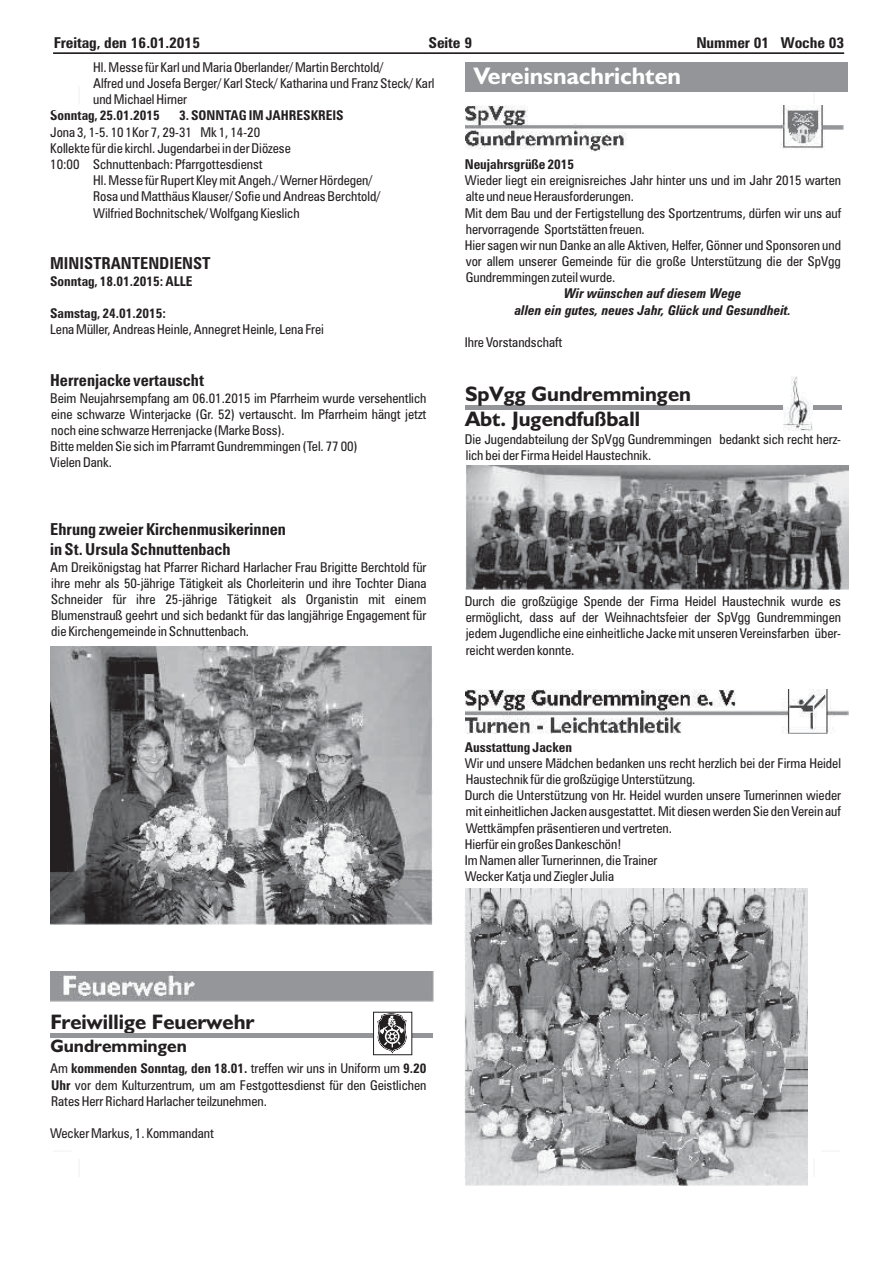
<style>
.page{position:relative;width:893px;height:1263px;background:#fff}
.page>*{position:absolute;margin:0;border:0;box-sizing:border-box;transform-origin:0 0}
.t1{font:700 24px "Humanist 521 BT";color:#fff}
.t2{font:700 21px/25.2px "Humanist 521 BT";color:#231f20}
.t3{font:700 18px "Humanist 521 BT";color:#231f20}
.t4{font:700 condensed 16.5px/19.8px "Zurich BT";color:#231f20}
.t5{font:700 condensed 15px "Zurich BT";letter-spacing:-.005em;color:#231f20;scale:1.04 1}
.t6{font:condensed 13.5px/16.2px "Zurich BT";color:#231f20}
.t7{font:700 condensed 13.5px "Zurich BT";color:#231f20}
.t8{font:italic 700 condensed 13.5px "Zurich BT";color:#231f20}
.s1{font-weight:700}
</style>
<div class="page">
<hr style="left:53px;top:52px;width:791px;height:2px;background:#231f20">
<img style="left:51px;top:972px;width:382px;height:30px">
<div style="left:50px;top:1033px;width:383px;height:5px;background:#939598"></div>
<div style="left:373px;top:1012px;width:39px;height:43px;background:#fff"></div>
<div style="left:373px;top:1012px;width:39px;height:43px;border:1px solid #231f20"></div>
<svg style="left:377px;top:1013px;width:30px;height:41px"></svg>
<div style="left:465px;top:62px;width:383px;height:30px;background:#939598"></div>
<img style="left:465px;top:106px;width:378px;height:46px">
<img style="left:465px;top:690px;width:383px;height:43px">
<img style="left:464px;top:888px;width:344px;height:298px">
<img style="left:50px;top:647px;width:383px;height:278px">
<hr style="left:465px;top:405px;width:377px;height:4px;background:#939598">
<img style="left:783px;top:376px;width:30px;height:55px">
<img style="left:465px;top:465px;width:383px;height:125px">
<p class="t5" style="left:54px;top:37px;width:142px">Freitag, den 16.01.2015</p>
<p class="t5" style="left:428px;top:37px;width:43px">Seite 9</p>
<p class="t5" style="left:696px;top:37px;width:144px">Nummer 01 Woche 03</p>
<p class="t6" style="left:93px;top:60px;width:343px">Hl. Messe für Karl und Maria Oberlander/ Martin Berchtold/<br>Alfred und Josefa Berger/ Karl Steck/ Katharina und Franz Steck/ Karl und Michael Hirner</p>
<p class="t7" style="left:50px;top:111px;width:111px">Sonntag, 25.01.2015</p>
<p class="t7" style="left:179px;top:111px;width:166px">3. SONNTAG IM JAHRESKREIS</p>
<p class="t6" style="left:50px;top:125px;width:242px">Jona 3, 1-5. 10 1Kor 7, 29-31 Mk 1, 14-20<br>Kollekte für die kirchl. Jugendarbei in der Diözese<br>10:00 Schnuttenbach: Pfarrgottesdienst</p>
<h1 class="t1" style="left:474px;top:67px;width:209px">Vereinsnachrichten</h1>
<p class="t7" style="left:465px;top:159px;width:111px">Neujahrsgrüße 2015</p>
<p class="t6" style="left:93px;top:174px;width:281px">Hl. Messe für Rupert Kley mit Angeh./ Werner Hördegen/</p>
<p class="t6" style="left:465px;top:174px;width:378px">Wieder liegt ein ereignisreiches Jahr hinter uns und im Jahr 2015 warten</p>
<p class="t6" style="left:93px;top:190px;width:289px">Rosa und Matthäus Klauser/ Sofie und Andreas Berchtold/</p>
<p class="t6" style="left:466px;top:190px;width:170px">alte und neue Herausforderungen.</p>
<p class="t6" style="left:93px;top:206px;width:208px">Wilfried Bochnitschek/ Wolfgang Kieslich</p>
<p class="t6" style="left:465px;top:206px;width:378px">Mit dem Bau und der Fertigstellung des Sportzentrums, dürfen wir uns auf hervorragende Sportstätten freuen.<br>Hier sagen wir nun Danke an alle Aktiven, Helfer, Gönner und Sponsoren und vor allem unserer Gemeinde für die große Unterstützung die der SpVgg</p>
<p class="t7" style="left:50px;top:276px;width:144px">Sonntag, 18.01.2015: ALLE</p>
<p class="t6" style="left:466px;top:271px;width:151px">Gundremmingen zuteil wurde.</p>
<p class="t8" style="left:564px;top:289px;width:179px">Wir wünschen auf diesem Wege</p>
<p class="t7" style="left:50px;top:309px;width:117px">Samstag, 24.01.2015:</p>
<p class="t8" style="left:515px;top:305px;width:278px">allen ein gutes, neues Jahr, Glück und Gesundheit.</p>
<p class="t6" style="left:50px;top:323px;width:275px">Lena Müller, Andreas Heinle, Annegret Heinle, Lena Frei</p>
<p class="t6" style="left:465px;top:335px;width:99px">Ihre Vorstandschaft</p>
<p class="t4" style="left:50px;top:372px;width:155px">Herrenjacke vertauscht</p>
<p class="t6" style="left:50px;top:391px;width:378px;text-align:justify">Beim Neujahrsempfang am 06.01.2015 im Pfarrheim wurde versehentlich eine schwarze Winterjacke (Gr. 52) vertauscht. Im Pfarrheim hängt jetzt noch eine schwarze Herrenjacke (Marke Boss).</p>
<p class="t6" style="left:465px;top:433px;width:378px">Die Jugendabteilung der SpVgg Gundremmingen bedankt sich recht herz-</p>
<p class="t4" style="left:50px;top:255px;width:162px">MINISTRANTENDIENST</p>
<h2 class="t2" style="left:465px;top:383px;width:227px">SpVgg Gundremmingen<br>Abt. Jugendfußball</h2>
<p class="t6" style="left:50px;top:440px;width:309px">Bitte melden Sie sich im Pfarramt Gundremmingen (Tel. 77 00)</p>
<p class="t6" style="left:466px;top:449px;width:187px">lich bei der Firma Heidel Haustechnik.</p>
<p class="t6" style="left:50px;top:456px;width:63px">Vielen Dank.</p>
<p class="t4" style="left:50px;top:521px;width:237px">Ehrung zweier Kirchenmusikerinnen in St. Ursula Schnuttenbach</p>
<p class="t6" style="left:50px;top:560px;width:378px;text-align:justify">Am Dreikönigstag hat Pfarrer Richard Harlacher Frau Brigitte Berchtold für ihre mehr als 50-jährige Tätigkeit als Chorleiterin und ihre Tochter Diana Schneider für ihre 25-jährige Tätigkeit als Organistin mit einem</p>
<p class="t6" style="left:465px;top:594px;width:378px">Durch die großzügige Spende der Firma Heidel Haustechnik wurde es</p>
<p class="t6" style="left:51px;top:609px;width:377px">Blumenstrauß geehrt und sich bedankt für das langjährige Engagement für</p>
<p class="t6" style="left:466px;top:611px;width:377px">ermöglicht, dass auf der Weihnachtsfeier der SpVgg Gundremmingen</p>
<p class="t6" style="left:51px;top:625px;width:199px">die Kirchengemeinde in Schnuttenbach.</p>
<p class="t6" style="left:466px;top:627px;width:377px">jedem Jugendliche eine einheitliche Jacke mit unseren Vereinsfarben über&shy;reicht werden konnte.</p>
<p class="t7" style="left:465px;top:742px;width:109px">Ausstattung Jacken</p>
<p class="t6" style="left:465px;top:756px;width:378px">Wir und unsere Mädchen bedanken uns recht herzlich bei der Firma Heidel Haustechnik für die großzügige Unterstützung.<br>Durch die Unterstützung von Hr. Heidel wurden unsere Turnerinnen wieder mit einheitlichen Jacken ausgestattet. Mit diesen werden Sie den Verein auf Wettkämpfen präsentieren und vertreten.<br>Hierfür ein großes Dankeschön!<br>Im Namen aller Turnerinnen, die Trainer<br>Wecker Katja und Ziegler Julia</p>
<h2 class="t2" style="left:50px;top:1012px;width:206px">Freiwillige Feuerwehr</h2>
<h3 class="t3" style="left:50px;top:1039px;width:138px">Gundremmingen</h3>
<p class="t6" style="left:50px;top:1062px;width:378px;text-align:justify">Am <span class="s1">kommenden Sonntag, den 18.01.</span> treffen wir uns in Uniform um <span class="s1">9.20<br>Uhr</span> vor dem Kulturzentrum, um am Festgottesdienst für den Geistlichen Rates Herr Richard Harlacher teilzunehmen.</p>
<p class="t6" style="left:50px;top:1127px;width:165px">Wecker Markus, 1. Kommandant</p>
</div>
